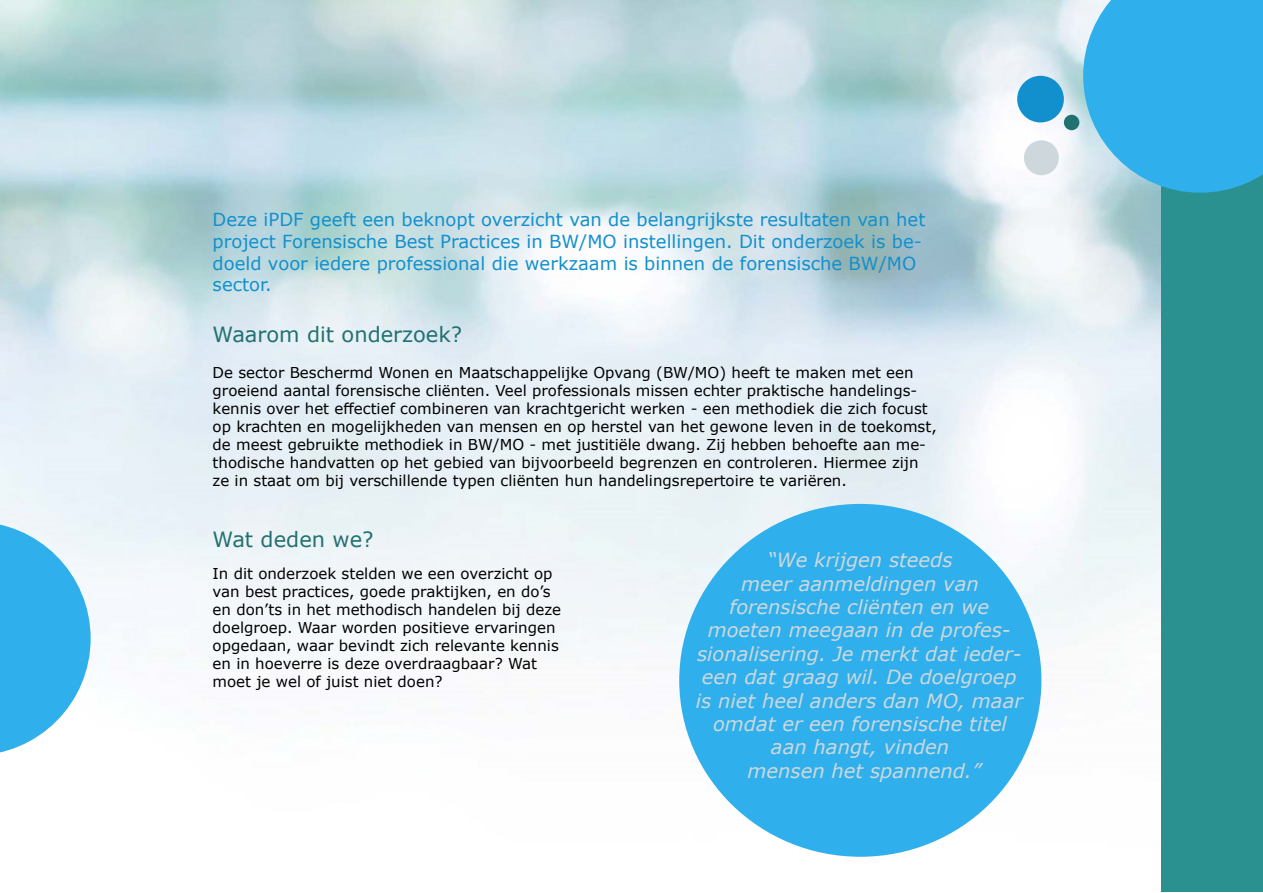
<style>
.page{position:relative;width:1263px;height:893px;background:#fff}
.page>*{position:absolute;margin:0;border:0;box-sizing:border-box;transform-origin:0 0}
.t1{font:21px "Verdana";color:#217170}
.t2{font:italic 19.5px/23.4px "Verdana";color:#ced8dc;text-align:center}
.t3{font:18px/21.6px "Verdana";color:#1290cd}
.t4{font:15px/18px "Verdana";color:#000}
</style>
<div class="page">
<img style="left:0;top:0;width:1161px;height:857px">
<div style="left:1161px;top:1px;width:102px;height:891px;background:#2a9190"></div>
<svg style="left:1083px;top:0;width:180px;height:193px;background:#40b4ea"></svg>
<svg style="left:0;top:522px;width:91px;height:233px"></svg>
<div style="left:1024px;top:140px;width:35px;height:35px;background:#ced8dc;border-radius:50%"></div>
<div style="left:1017px;top:76px;width:47px;height:46px;background:#1290cd;border-radius:50%"></div>
<div style="left:1064px;top:115px;width:15px;height:15px;background:#217170;border-radius:50%"></div>
<div style="left:679px;top:504px;width:362px;height:353px;background:#2fafec;border-radius:50%"></div>
<p class="t3" style="left:213px;top:209px;width:714px">Deze iPDF geeft een beknopt overzicht van de belangrijkste resultaten van het project Forensische Best Practices in BW/MO instellingen. Dit onderzoek is be&shy;doeld voor iedere professional die werkzaam is binnen de forensische BW/MO sector.</p>
<h1 class="t1" style="left:213px;top:319px;width:251px">Waarom dit onderzoek?</h1>
<p class="t4" style="left:213px;top:363px;width:726px">De sector Beschermd Wonen en Maatschappelijke Opvang (BW/MO) heeft te maken met een groeiend aantal forensische cliënten. Veel professionals missen echter praktische handelings&shy;kennis over het effectief combineren van krachtgericht werken - een methodiek die zich focust op krachten en mogelijkheden van mensen en op herstel van het gewone leven in de toekomst, de meest gebruikte methodiek in BW/MO - met justitiële dwang. Zij hebben behoefte aan me&shy;thodische handvatten op het gebied van bijvoorbeeld begrenzen en controleren. Hiermee zijn ze in staat om bij verschillende typen cliënten hun handelingsrepertoire te variëren.</p>
<h1 class="t1" style="left:213px;top:525px;width:163px">Wat deden we?</h1>
<p class="t4" style="left:213px;top:564px;width:350px">In dit onderzoek stelden we een overzicht op van best practices, goede praktijken, en do’s en don’ts in het methodisch handelen bij deze doelgroep. Waar worden positieve ervaringen opgedaan, waar bevindt zich relevante kennis en in hoeverre is deze overdraagbaar? Wat moet je wel of juist niet doen?</p>
<p class="t2" style="left:696px;top:548px;width:328px">“We krijgen steeds<br>meer aanmeldingen van forensische cliënten en we moeten meegaan in de profes&shy;sionalisering. Je merkt dat ieder&shy;een dat graag wil. De doelgroep is niet heel anders dan MO, maar omdat er een forensische titel aan hangt, vinden<br>mensen het spannend.”</p>
</div>
